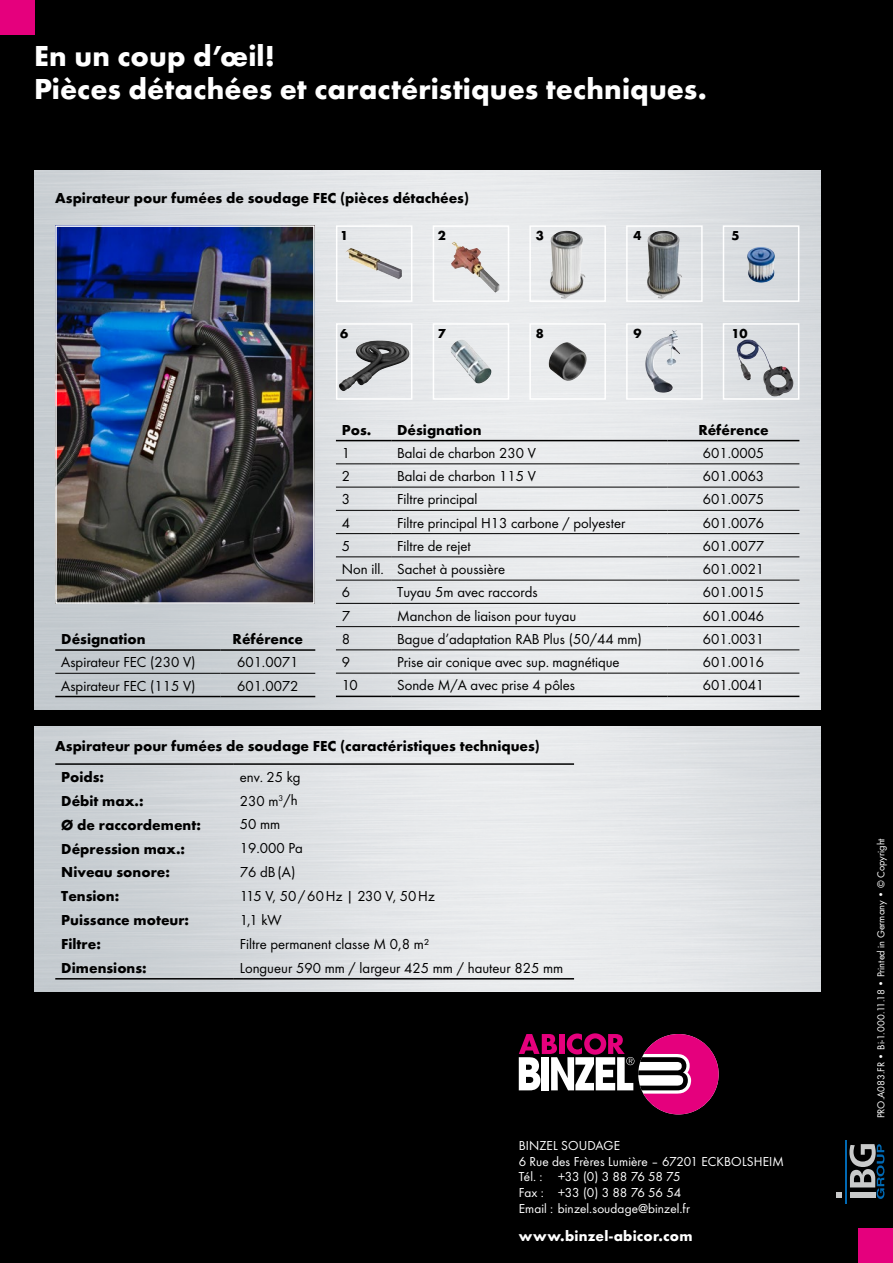
<style>
.page{position:relative;width:893px;height:1263px;background:#000}
.page>*{position:absolute;margin:0;border:0;box-sizing:border-box;transform-origin:0 0}
.t1{font:700 30px/33px "Futura TOT";letter-spacing:.005em;color:#fff}
.t2{font:15px "Futura TOT Boo";color:#000}
.t3{font:700 15px "Futura TOT";color:#000}
.t4{font:700 15px "Futura TOT";letter-spacing:.015em;color:#fff}
.t5{font:13.5px/15.8px "Futura TOT Boo";letter-spacing:.005em;color:#fff}
.t6{font:700 13.5px "Futura TOT";color:#000}
.t7{font:10.5px "Futura TOT Boo";color:#fff}
</style>
<div class="page">
<img style="left:34px;top:170px;width:787px;height:539px">
<img style="left:34px;top:726px;width:787px;height:265px">
<hr style="left:55px;top:978px;width:179px;height:1px;background:#000">
<hr style="left:234px;top:978px;width:340px;height:1px;background:#000">
<hr style="left:55px;top:763px;width:179px;height:2px;background:#000">
<hr style="left:234px;top:763px;width:340px;height:2px;background:#000">
<img style="left:345px;top:248px;width:57px;height:31px">
<div style="left:336px;top:225px;width:76px;height:77px;border:2px solid #fff"></div>
<img style="left:356px;top:340px;width:24px;height:22px">
<div style="left:336px;top:323px;width:76px;height:77px;border:2px solid #fff"></div>
<img style="left:451px;top:242px;width:49px;height:51px">
<div style="left:433px;top:225px;width:76px;height:77px;border:2px solid #fff"></div>
<img style="left:450px;top:339px;width:42px;height:45px">
<div style="left:433px;top:323px;width:76px;height:77px;border:2px solid #fff"></div>
<img style="left:550px;top:231px;width:35px;height:68px">
<div style="left:529px;top:225px;width:77px;height:77px;border:2px solid #fff"></div>
<img style="left:549px;top:342px;width:38px;height:39px">
<div style="left:529px;top:323px;width:77px;height:77px;border:2px solid #fff"></div>
<img style="left:647px;top:231px;width:35px;height:68px">
<div style="left:626px;top:225px;width:77px;height:77px;border:2px solid #fff"></div>
<img style="left:646px;top:330px;width:28px;height:27px">
<div style="left:626px;top:323px;width:77px;height:77px;border:2px solid #fff"></div>
<img style="left:747px;top:247px;width:28px;height:36px">
<div style="left:723px;top:225px;width:76px;height:77px;border:2px solid #fff"></div>
<img style="left:737px;top:339px;width:57px;height:57px">
<div style="left:723px;top:323px;width:76px;height:77px;border:2px solid #fff"></div>
<img style="left:58px;top:228px;width:254px;height:373px">
<div style="left:55px;top:225px;width:260px;height:379px;border:2px solid #fff"></div>
<hr style="left:55px;top:649px;width:165px;height:2px;background:#000">
<hr style="left:220px;top:649px;width:95px;height:2px;background:#000">
<hr style="left:55px;top:673px;width:165px;height:1px;background:#000">
<hr style="left:220px;top:673px;width:95px;height:1px;background:#000">
<hr style="left:55px;top:696px;width:165px;height:1px;background:#000">
<hr style="left:220px;top:696px;width:95px;height:1px;background:#000">
<div style="left:859px;top:1229px;width:34px;height:34px;background:#e5007d"></div>
<hr style="left:845px;top:1140px;width:1px;height:63px;background:#0069b4">
<svg style="left:837px;top:1193px;width:5px;height:5px"></svg>
<svg style="left:849px;top:1144px;width:35px;height:55px"></svg>
<svg style="left:519px;top:1033px;width:200px;height:81px"></svg>
<div style="left:0;top:0;width:34px;height:34px;background:#e5007d"></div>
<hr style="left:336px;top:487px;width:55px;height:1px;background:#000">
<hr style="left:391px;top:487px;width:277px;height:1px;background:#000">
<hr style="left:668px;top:487px;width:131px;height:1px;background:#000">
<hr style="left:336px;top:510px;width:55px;height:1px;background:#000">
<hr style="left:391px;top:510px;width:277px;height:1px;background:#000">
<hr style="left:668px;top:510px;width:131px;height:1px;background:#000">
<hr style="left:336px;top:533px;width:55px;height:1px;background:#000">
<hr style="left:391px;top:533px;width:277px;height:1px;background:#000">
<hr style="left:668px;top:533px;width:131px;height:1px;background:#000">
<hr style="left:336px;top:556px;width:55px;height:1px;background:#000">
<hr style="left:391px;top:556px;width:277px;height:1px;background:#000">
<hr style="left:668px;top:556px;width:131px;height:1px;background:#000">
<hr style="left:336px;top:580px;width:55px;height:1px;background:#000">
<hr style="left:391px;top:580px;width:277px;height:1px;background:#000">
<hr style="left:668px;top:580px;width:131px;height:1px;background:#000">
<hr style="left:336px;top:603px;width:55px;height:1px;background:#000">
<hr style="left:391px;top:603px;width:277px;height:1px;background:#000">
<hr style="left:668px;top:603px;width:131px;height:1px;background:#000">
<hr style="left:336px;top:626px;width:55px;height:1px;background:#000">
<hr style="left:391px;top:626px;width:277px;height:1px;background:#000">
<hr style="left:668px;top:626px;width:131px;height:1px;background:#000">
<hr style="left:336px;top:649px;width:55px;height:1px;background:#000">
<hr style="left:391px;top:649px;width:277px;height:1px;background:#000">
<hr style="left:668px;top:649px;width:131px;height:1px;background:#000">
<hr style="left:336px;top:440px;width:55px;height:1px;background:#000">
<hr style="left:391px;top:440px;width:277px;height:1px;background:#000">
<hr style="left:668px;top:440px;width:131px;height:1px;background:#000">
<hr style="left:336px;top:463px;width:55px;height:1px;background:#000">
<hr style="left:391px;top:463px;width:277px;height:1px;background:#000">
<hr style="left:668px;top:463px;width:131px;height:1px;background:#000">
<hr style="left:336px;top:673px;width:55px;height:1px;background:#000">
<hr style="left:391px;top:673px;width:277px;height:1px;background:#000">
<hr style="left:668px;top:673px;width:131px;height:1px;background:#000">
<hr style="left:336px;top:696px;width:55px;height:1px;background:#000">
<hr style="left:391px;top:696px;width:277px;height:1px;background:#000">
<hr style="left:668px;top:696px;width:131px;height:1px;background:#000">
<h1 class="t1" style="left:34px;top:39px;width:674px">En un coup d’œil!<br>Pièces détachées et caractéristiques techniques.</h1>
<p class="t3" style="left:55px;top:189px;width:415px">Aspirateur pour fumées de soudage FEC (pièces détachées)</p>
<p class="t6" style="left:340px;top:227px;width:10px">1</p>
<p class="t6" style="left:438px;top:227px;width:10px">2</p>
<p class="t6" style="left:536px;top:227px;width:10px">3</p>
<p class="t6" style="left:634px;top:227px;width:10px">4</p>
<p class="t6" style="left:731px;top:227px;width:10px">5</p>
<p class="t3" style="left:61px;top:630px;width:86px">Désignation</p>
<p class="t3" style="left:233px;top:630px;width:72px">Référence</p>
<p class="t2" style="left:61px;top:653px;width:136px">Aspirateur FEC (230 V)</p>
<p class="t2" style="left:237px;top:653px;width:63px">601.0071</p>
<p class="t2" style="left:61px;top:677px;width:136px">Aspirateur FEC (115 V)</p>
<p class="t2" style="left:237px;top:677px;width:63px">601.0072</p>
<p class="t6" style="left:340px;top:325px;width:10px">6</p>
<p class="t6" style="left:438px;top:325px;width:10px">7</p>
<p class="t6" style="left:536px;top:325px;width:10px">8</p>
<p class="t6" style="left:634px;top:325px;width:10px">9</p>
<p class="t6" style="left:731px;top:325px;width:18px">10</p>
<p class="t3" style="left:342px;top:420px;width:31px">Pos.</p>
<p class="t3" style="left:397px;top:420px;width:86px">Désignation</p>
<p class="t3" style="left:698px;top:420px;width:72px">Référence</p>
<p class="t2" style="left:342px;top:444px;width:10px">1</p>
<p class="t2" style="left:397px;top:444px;width:140px">Balai de charbon 230 V</p>
<p class="t2" style="left:703px;top:444px;width:63px">601.0005</p>
<p class="t2" style="left:342px;top:467px;width:10px">2</p>
<p class="t2" style="left:397px;top:467px;width:140px">Balai de charbon 115 V</p>
<p class="t2" style="left:703px;top:467px;width:63px">601.0063</p>
<p class="t2" style="left:342px;top:490px;width:10px">3</p>
<p class="t2" style="left:397px;top:490px;width:82px">Filtre principal</p>
<p class="t2" style="left:703px;top:490px;width:63px">601.0075</p>
<p class="t2" style="left:342px;top:514px;width:10px">4</p>
<p class="t2" style="left:397px;top:514px;width:230px">Filtre principal H13 carbone / polyester</p>
<p class="t2" style="left:703px;top:514px;width:63px">601.0076</p>
<p class="t2" style="left:342px;top:537px;width:10px">5</p>
<p class="t2" style="left:397px;top:537px;width:75px">Filtre de rejet</p>
<p class="t2" style="left:703px;top:537px;width:63px">601.0077</p>
<p class="t2" style="left:342px;top:560px;width:165px">Non ill. Sachet à poussière</p>
<p class="t2" style="left:703px;top:560px;width:63px">601.0021</p>
<p class="t2" style="left:342px;top:583px;width:10px">6</p>
<p class="t2" style="left:397px;top:583px;width:142px">Tuyau 5m avec raccords</p>
<p class="t2" style="left:703px;top:583px;width:63px">601.0015</p>
<p class="t2" style="left:342px;top:607px;width:10px">7</p>
<p class="t2" style="left:397px;top:607px;width:181px">Manchon de liaison pour tuyau</p>
<p class="t2" style="left:703px;top:607px;width:63px">601.0046</p>
<p class="t2" style="left:342px;top:630px;width:10px">8</p>
<p class="t2" style="left:397px;top:630px;width:246px">Bague d’adaptation RAB Plus (50/44 mm)</p>
<p class="t2" style="left:703px;top:630px;width:63px">601.0031</p>
<p class="t2" style="left:342px;top:653px;width:10px">9</p>
<p class="t2" style="left:397px;top:653px;width:224px">Prise air conique avec sup. magnétique</p>
<p class="t2" style="left:703px;top:653px;width:63px">601.0016</p>
<p class="t2" style="left:342px;top:676px;width:17px">10</p>
<p class="t2" style="left:397px;top:676px;width:180px">Sonde M/A avec prise 4 pôles</p>
<p class="t2" style="left:703px;top:676px;width:63px">601.0041</p>
<p class="t3" style="left:55px;top:736px;width:486px">Aspirateur pour fumées de soudage FEC (caractéristiques techniques)</p>
<p class="t3" style="left:61px;top:768px;width:44px">Poids:</p>
<p class="t2" style="left:240px;top:768px;width:62px">env. 25 kg</p>
<p class="t3" style="left:61px;top:791px;width:84px">Débit max.:</p>
<p class="t2" style="left:240px;top:791px;width:59px">230 m<sup>3</sup>/h</p>
<p class="t3" style="left:61px;top:815px;width:141px">Ø de raccordement:</p>
<p class="t2" style="left:240px;top:815px;width:42px">50 mm</p>
<p class="t3" style="left:61px;top:839px;width:125px">Dépression max.:</p>
<p class="t2" style="left:240px;top:839px;width:64px">19.000 Pa</p>
<p class="t3" style="left:61px;top:863px;width:110px">Niveau sonore:</p>
<p class="t2" style="left:240px;top:863px;width:57px">76 dB(A)</p>
<p class="t3" style="left:61px;top:887px;width:59px">Tension:</p>
<p class="t2" style="left:240px;top:887px;width:196px">115 V, 50/60Hz | 230 V, 50Hz</p>
<p class="t3" style="left:61px;top:911px;width:129px">Puissance moteur:</p>
<p class="t2" style="left:240px;top:911px;width:43px">1,1 kW</p>
<p class="t3" style="left:61px;top:935px;width:41px">Filtre:</p>
<p class="t2" style="left:240px;top:935px;width:191px">Filtre permanent classe M 0,8 m²</p>
<p class="t3" style="left:61px;top:958px;width:87px">Dimensions:</p>
<p class="t2" style="left:240px;top:959px;width:325px">Longueur 590 mm / largeur 425 mm / hauteur 825 mm</p>
<p class="t5" style="left:519px;top:1137px;width:267px">BINZEL SOUDAGE<br>6 Rue des Frères Lumière – 67201 ECKBOLSHEIM<br>Tél. : +33 (0) 3 88 76 58 75<br>Fax : +33 (0) 3 88 76 56 54<br>Email : binzel.soudage@binzel.fr</p>
<p class="t4" style="left:519px;top:1226px;width:175px">www.binzel-abicor.com</p>
<p class="t7" style="left:875px;top:1118px;width:282px;rotate:-90deg">PRO.A083.FR • Bi-1.000.11.18 • Printed in Germany • © Copyright</p>
</div>
